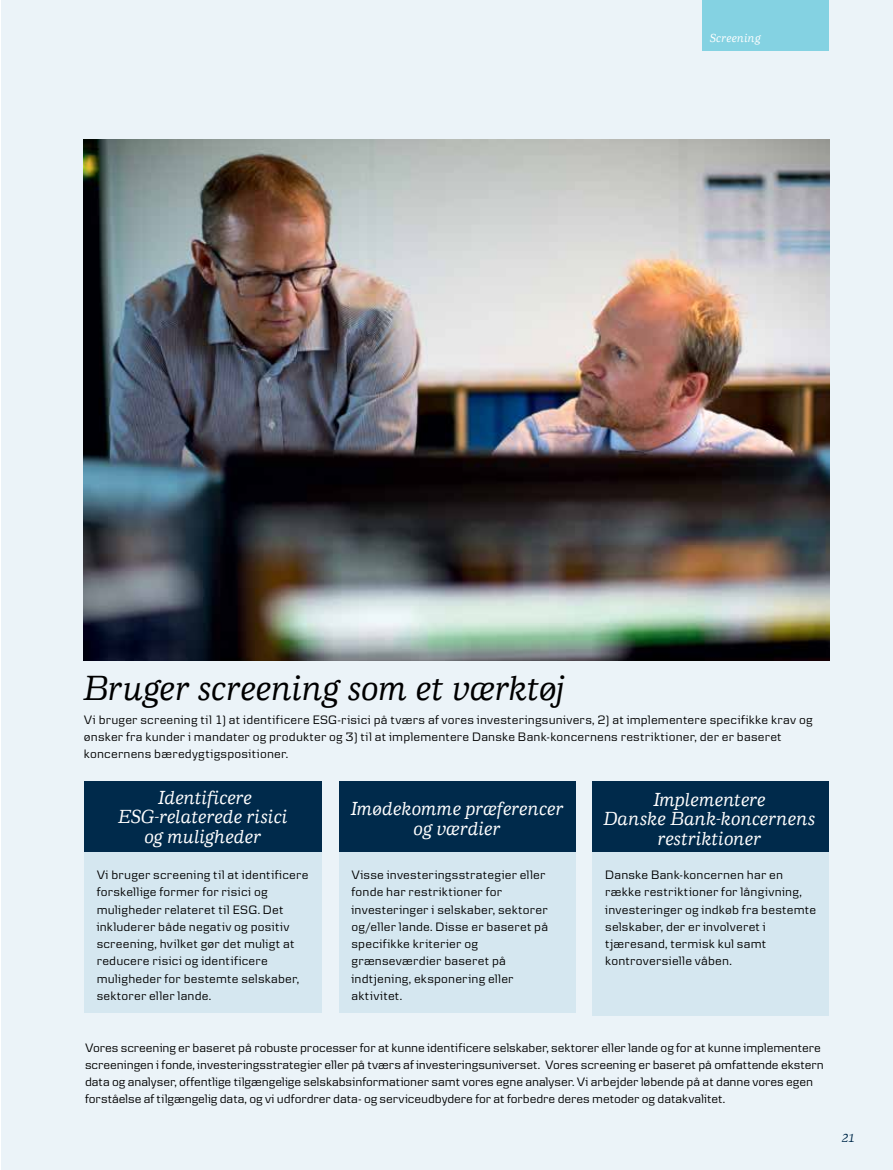
<style>
.page{position:relative;width:893px;height:1170px;background:#fff}
.page>*{position:absolute;margin:0;border:0;box-sizing:border-box;transform-origin:0 0}
.t1{font:italic 500 36px "Danske Human";letter-spacing:-.005em;color:#000}
.t2{font:italic 500 19.5px/19.5px "Danske Human";letter-spacing:.005em;color:#fff;text-align:center}
.t3{font:12.75px/17.2px "Danske Text";letter-spacing:.01em;color:#000}
.t4{font:italic 500 12px "Danske Human";letter-spacing:.02em;color:#fff}
.t5{font:italic 500 12px "Danske Human";color:#002a4b}
</style>
<div class="page">
<div style="left:1px;top:0;width:892px;height:1169px;background:#ebf3f8"></div>
<img style="left:84px;top:140px;width:745px;height:520px">
<div style="left:592px;top:843px;width:237px;height:172px;background:#d5e7f0"></div>
<div style="left:339px;top:843px;width:236px;height:169px;background:#d5e7f0"></div>
<div style="left:84px;top:851px;width:238px;height:161px;background:#d5e7f0"></div>
<div style="left:84px;top:781px;width:238px;height:70px;background:#002a4b"></div>
<div style="left:339px;top:781px;width:236px;height:70px;background:#002a4b"></div>
<div style="left:592px;top:781px;width:237px;height:70px;background:#002a4b"></div>
<div style="left:703px;top:0;width:126px;height:50px;background:#84d2e2"></div>
<p class="t4" style="left:710px;top:32px;width:52px">Screening</p>
<h1 class="t1" style="left:83px;top:668px;width:482px">Bruger screening som et værktøj</h1>
<p class="t3" style="left:84px;top:710px;width:730px">Vi bruger screening til 1) at identificere ESG-risici på tværs af vores investeringsunivers, 2) at implementere specifikke krav og ønsker fra kunder i mandater og produkter og 3) til at implementere Danske Bank-koncernens restriktioner, der er baseret koncernens bæredygtigspositioner.</p>
<h2 class="t2" style="left:118px;top:787px;width:171px">Identificere<br>ESG-relaterede risici og muligheder</h2>
<h2 class="t2" style="left:351px;top:799px;width:214px">Imødekomme præferencer og værdier</h2>
<h2 class="t2" style="left:604px;top:789px;width:213px">Implementere<br>Danske Bank-koncernens restriktioner</h2>
<p class="t3" style="left:97px;top:865px;width:213px">Vi bruger screening til at identificere forskellige former for risici og muligheder relateret til ESG. Det inkluderer både negativ og positiv screening, hvilket gør det muligt at reducere risici og identificere muligheder for bestemte selskaber, sektorer eller lande.</p>
<p class="t3" style="left:351px;top:865px;width:198px">Visse investeringsstrategier eller fonde har restriktioner for investeringer i selskaber, sektorer og/eller lande. Disse er baseret på specifikke kriterier og grænseværdier baseret på indtjening, eksponering eller aktivitet.</p>
<p class="t3" style="left:605px;top:865px;width:212px">Danske Bank-koncernen har en række restriktioner for långivning, investeringer og indkøb fra bestemte selskaber, der er involveret i tjæresand, termisk kul samt kontroversielle våben.</p>
<p class="t3" style="left:85px;top:1038px;width:740px">Vores screening er baseret på robuste processer for at kunne identificere selskaber, sektorer eller lande og for at kunne implementere screeningen i fonde, investeringsstrategier eller på tværs af investeringsuniverset. Vores screening er baseret på omfattende ekstern data og analyser, offentlige tilgængelige selskabsinformationer samt vores egne analyser. Vi arbejder løbende på at danne vores egen forståelse af tilgængelig data, og vi udfordrer data- og serviceudbydere for at forbedre deres metoder og datakvalitet.</p>
<p class="t5" style="left:842px;top:1131px;width:14px">21</p>
</div>
